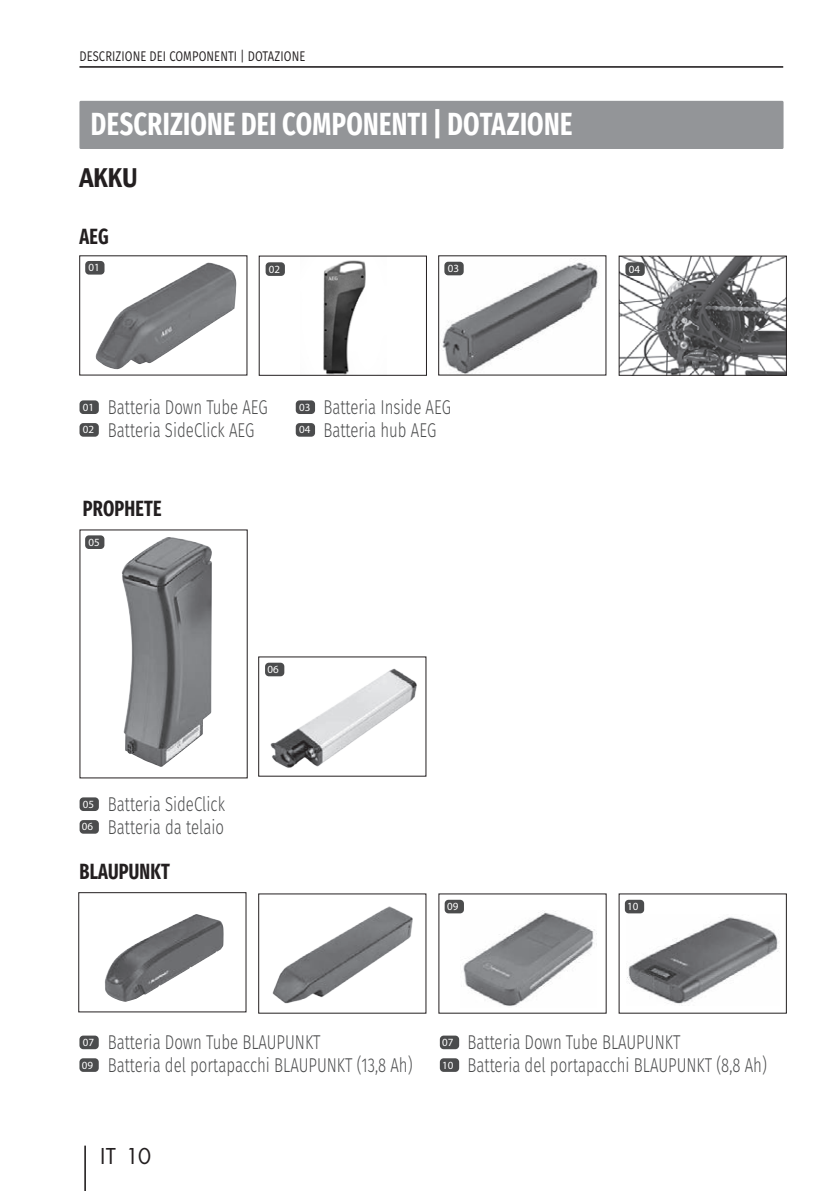
<style>
.page{position:relative;width:840px;height:1191px;background:#fff}
.page>*{position:absolute;margin:0;border:0;box-sizing:border-box;transform-origin:0 0}
.N_Überschrift__H1{font:700 32px "Fira Sans Condensed";letter-spacing:.01em;color:#fff;scale:.85 1}
._02_Subhead_Kopie{font:600 condensed 28px "Franklin Gothic";color:#231f20}
.t1{font:24px "Futura TOT Boo";color:#231f20}
.N_Überschrift__H3{font:700 22px "Fira Sans Condensed";letter-spacing:.01em;color:#231f20;scale:.85 1}
.N_Text_Aufzählung{font:300 20px "Fira Sans";color:#4b4c4d;scale:.75 1}
.N_Kolumne_RE{font:14px "Fira Sans";letter-spacing:.01em;color:#231f20;scale:.8 1}
.Box_Bezifferung_Nr{font:11px "Myriad Pro";color:#fff}
</style>
<div class="page">
<hr style="left:79px;top:66px;width:703px;height:2px;background:#231f20">
<hr style="left:84px;top:1145px;width:2px;height:46px;background:#231f20">
<div style="left:79px;top:101px;width:704px;height:48px;background:#939598"></div>
<img style="left:122px;top:537px;width:90px;height:230px">
<img style="left:323px;top:260px;width:43px;height:113px">
<div style="left:80px;top:1036px;width:18px;height:12px;background:#4b4c4d;border-radius:3px"></div>
<div style="left:79px;top:1035px;width:20px;height:14px;border:2px solid #4b4c4d;border-radius:3px"></div>
<div style="left:440px;top:1036px;width:18px;height:12px;background:#4b4c4d;border-radius:3px"></div>
<div style="left:439px;top:1035px;width:20px;height:14px;border:2px solid #4b4c4d;border-radius:3px"></div>
<div style="left:80px;top:1059px;width:18px;height:11px;background:#4b4c4d;border-radius:3px"></div>
<div style="left:79px;top:1058px;width:20px;height:13px;border:2px solid #4b4c4d;border-radius:3px"></div>
<div style="left:440px;top:1059px;width:18px;height:11px;background:#4b4c4d;border-radius:3px"></div>
<div style="left:439px;top:1058px;width:20px;height:13px;border:2px solid #4b4c4d;border-radius:3px"></div>
<div style="left:80px;top:401px;width:18px;height:12px;background:#4b4c4d;border-radius:3px"></div>
<div style="left:79px;top:400px;width:20px;height:14px;border:2px solid #4b4c4d;border-radius:3px"></div>
<div style="left:296px;top:401px;width:18px;height:12px;background:#4b4c4d;border-radius:3px"></div>
<div style="left:295px;top:400px;width:20px;height:14px;border:2px solid #4b4c4d;border-radius:3px"></div>
<div style="left:80px;top:424px;width:18px;height:12px;background:#4b4c4d;border-radius:3px"></div>
<div style="left:79px;top:423px;width:20px;height:14px;border:2px solid #4b4c4d;border-radius:3px"></div>
<div style="left:296px;top:424px;width:18px;height:12px;background:#4b4c4d;border-radius:3px"></div>
<div style="left:295px;top:423px;width:20px;height:14px;border:2px solid #4b4c4d;border-radius:3px"></div>
<div style="left:80px;top:798px;width:18px;height:12px;background:#4b4c4d;border-radius:3px"></div>
<div style="left:79px;top:797px;width:20px;height:14px;border:2px solid #4b4c4d;border-radius:3px"></div>
<div style="left:80px;top:821px;width:18px;height:11px;background:#4b4c4d;border-radius:3px"></div>
<div style="left:79px;top:820px;width:20px;height:13px;border:2px solid #4b4c4d;border-radius:3px"></div>
<img style="left:442px;top:261px;width:156px;height:112px">
<img style="left:95px;top:262px;width:141px;height:108px">
<div style="left:86px;top:262px;width:17px;height:11px;background:#4b4c4d;border-radius:3px"></div>
<div style="left:85px;top:261px;width:19px;height:13px;border:2px solid #4b4c4d;border-radius:3px"></div>
<div style="left:266px;top:263px;width:18px;height:12px;background:#4b4c4d;border-radius:3px"></div>
<div style="left:265px;top:262px;width:20px;height:14px;border:2px solid #4b4c4d;border-radius:3px"></div>
<div style="left:445px;top:263px;width:17px;height:11px;background:#4b4c4d;border-radius:3px"></div>
<div style="left:444px;top:262px;width:19px;height:13px;border:2px solid #4b4c4d;border-radius:3px"></div>
<div style="left:86px;top:536px;width:17px;height:12px;background:#4b4c4d;border-radius:3px"></div>
<div style="left:85px;top:535px;width:19px;height:14px;border:2px solid #4b4c4d;border-radius:3px"></div>
<img style="left:620px;top:258px;width:164px;height:115px">
<div style="left:618px;top:256px;width:168px;height:119px;border:1px solid #231f20"></div>
<div style="left:626px;top:263px;width:17px;height:12px;background:#4b4c4d;border-radius:3px"></div>
<div style="left:625px;top:262px;width:19px;height:14px;border:2px solid #4b4c4d;border-radius:3px"></div>
<img style="left:105px;top:914px;width:118px;height:87px">
<div style="left:78px;top:892px;width:168px;height:120px;border:1px solid #231f20"></div>
<img style="left:272px;top:906px;width:141px;height:98px">
<img style="left:460px;top:910px;width:135px;height:96px">
<div style="left:445px;top:900px;width:17px;height:12px;background:#4b4c4d;border-radius:3px"></div>
<div style="left:444px;top:899px;width:19px;height:14px;border:2px solid #4b4c4d;border-radius:3px"></div>
<img style="left:627px;top:917px;width:152px;height:87px">
<div style="left:625px;top:900px;width:17px;height:12px;background:#4b4c4d;border-radius:3px"></div>
<div style="left:624px;top:899px;width:19px;height:14px;border:2px solid #4b4c4d;border-radius:3px"></div>
<img style="left:267px;top:665px;width:150px;height:103px">
<div style="left:266px;top:663px;width:17px;height:12px;background:#4b4c4d;border-radius:3px"></div>
<div style="left:265px;top:662px;width:19px;height:14px;border:2px solid #4b4c4d;border-radius:3px"></div>
<p class="N_Kolumne_RE" style="left:79px;top:46px;width:284px">DESCRIZIONE DEI COMPONENTI | DOTAZIONE</p>
<p class="N_Überschrift__H1" style="left:91px;top:94px;width:567px">DESCRIZIONE DEI COMPONENTI | DOTAZIONE</p>
<p class="_02_Subhead_Kopie" style="left:79px;top:159px;width:60px">AKKU</p>
<p class="N_Überschrift__H3" style="left:79px;top:216px;width:36px">AEG</p>
<p class="Box_Bezifferung_Nr" style="left:88px;top:261px;width:13px">01</p>
<p class="Box_Bezifferung_Nr" style="left:269px;top:262px;width:13px">02</p>
<p class="Box_Bezifferung_Nr" style="left:447px;top:261px;width:13px">03</p>
<p class="Box_Bezifferung_Nr" style="left:83px;top:400px;width:13px">01</p>
<p class="N_Text_Aufzählung" style="left:108px;top:393px;width:215px">Batteria Down Tube AEG</p>
<p class="Box_Bezifferung_Nr" style="left:299px;top:400px;width:13px">03</p>
<p class="N_Text_Aufzählung" style="left:323px;top:393px;width:171px">Batteria Inside AEG</p>
<p class="Box_Bezifferung_Nr" style="left:83px;top:423px;width:13px">02</p>
<p class="N_Text_Aufzählung" style="left:108px;top:415px;width:197px">Batteria SideClick AEG</p>
<p class="Box_Bezifferung_Nr" style="left:299px;top:423px;width:13px">04</p>
<p class="N_Text_Aufzählung" style="left:323px;top:415px;width:152px">Batteria hub AEG</p>
<p class="N_Überschrift__H3" style="left:83px;top:488px;width:94px">PROPHETE</p>
<p class="Box_Bezifferung_Nr" style="left:88px;top:535px;width:13px">05</p>
<p class="Box_Bezifferung_Nr" style="left:267px;top:662px;width:13px">06</p>
<p class="Box_Bezifferung_Nr" style="left:83px;top:797px;width:13px">05</p>
<p class="N_Text_Aufzählung" style="left:108px;top:790px;width:157px">Batteria SideClick</p>
<p class="Box_Bezifferung_Nr" style="left:82px;top:820px;width:13px">06</p>
<p class="N_Text_Aufzählung" style="left:108px;top:812px;width:156px">Batteria da telaio</p>
<p class="N_Überschrift__H3" style="left:79px;top:851px;width:108px">BLAUPUNKT</p>
<p class="Box_Bezifferung_Nr" style="left:628px;top:262px;width:13px">04</p>
<p class="Box_Bezifferung_Nr" style="left:447px;top:899px;width:13px">09</p>
<p class="Box_Bezifferung_Nr" style="left:627px;top:899px;width:13px">10</p>
<p class="Box_Bezifferung_Nr" style="left:83px;top:1035px;width:13px">07</p>
<p class="N_Text_Aufzählung" style="left:108px;top:1028px;width:285px">Batteria Down Tube BLAUPUNKT</p>
<p class="Box_Bezifferung_Nr" style="left:442px;top:1035px;width:13px">07</p>
<p class="N_Text_Aufzählung" style="left:467px;top:1028px;width:285px">Batteria Down Tube BLAUPUNKT</p>
<p class="Box_Bezifferung_Nr" style="left:82px;top:1058px;width:13px">09</p>
<p class="N_Text_Aufzählung" style="left:108px;top:1050px;width:407px">Batteria del portapacchi BLAUPUNKT (13,8 Ah)</p>
<p class="Box_Bezifferung_Nr" style="left:442px;top:1058px;width:13px">10</p>
<p class="N_Text_Aufzählung" style="left:467px;top:1050px;width:400px">Batteria del portapacchi BLAUPUNKT (8,8 Ah)</p>
<p class="t1" style="left:100px;top:1141px;width:53px">IT 10</p>
</div>
